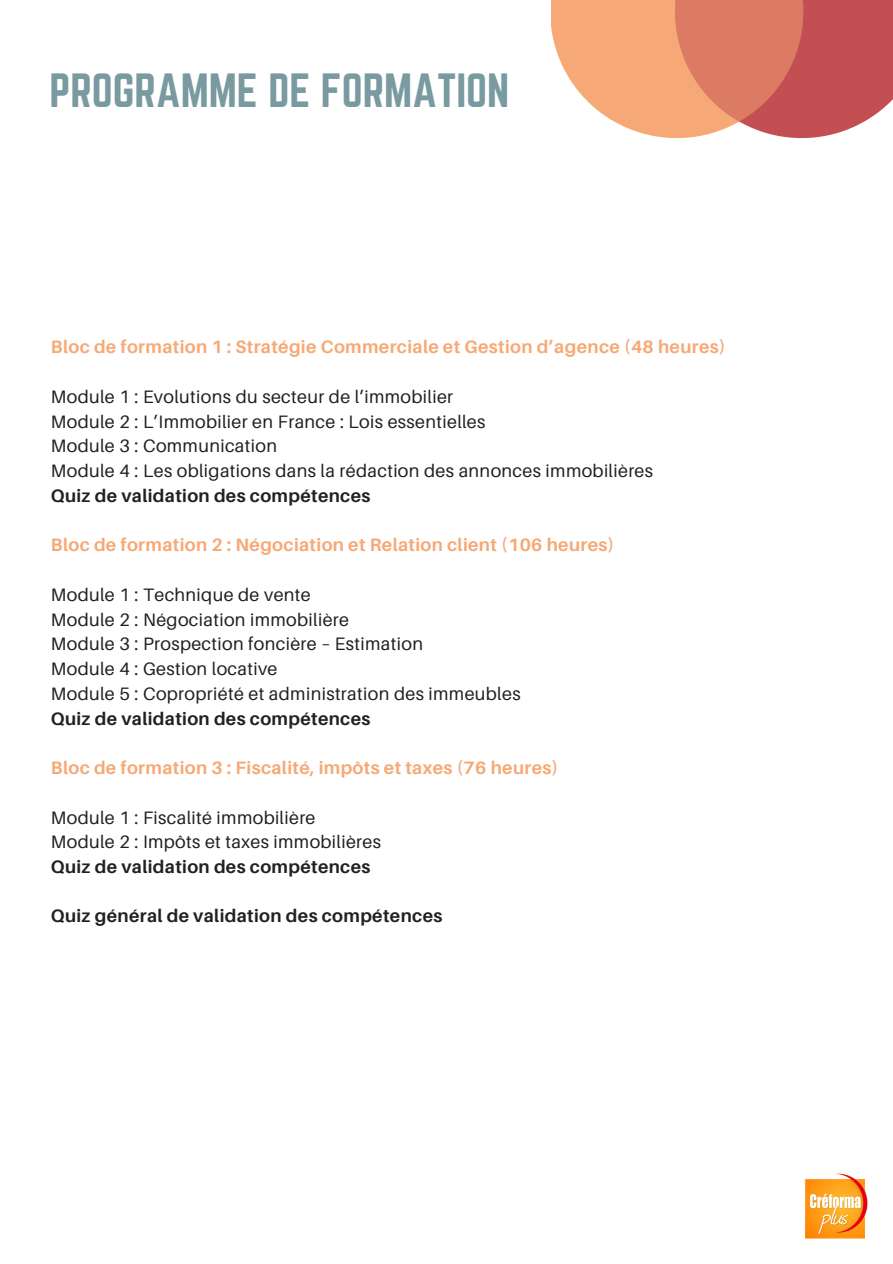
<style>
.page{position:relative;width:893px;height:1264px;background:#fff}
.page>*{position:absolute;margin:0;border:0;box-sizing:border-box;transform-origin:0 0}
.t1{font:42px "Norwester";color:#799aa0}
.t2{font:18px/24.8px "Aileron";letter-spacing:.02em;color:#212121}
.t3{font:700 18px "Aileron";letter-spacing:.02em;color:#f6a976}
.t4{font:700 18px "Aileron";letter-spacing:.02em;color:#212121}
</style>
<div class="page">
<svg style="left:551px;top:0;width:341px;height:138px;background:#e28d76"></svg>
<img style="left:805px;top:1173px;width:62px;height:65px">
<h1 class="t1" style="left:49px;top:65px;width:461px">PROGRAMME DE FORMATION</h1>
<p class="t3" style="left:51px;top:336px;width:676px">Bloc de formation 1 : Stratégie Commerciale et Gestion d’agence (48 heures)</p>
<p class="t2" style="left:51px;top:384px;width:603px">Module 1 : Evolutions du secteur de l’immobilier<br>Module 2 : L’Immobilier en France : Lois essentielles<br>Module 3 : Communication<br>Module 4 : Les obligations dans la rédaction des annonces immobilières</p>
<p class="t4" style="left:51px;top:484px;width:321px">Quiz de validation des compétences</p>
<p class="t3" style="left:51px;top:534px;width:565px">Bloc de formation 2 : Négociation et Relation client (106 heures)</p>
<p class="t2" style="left:51px;top:582px;width:471px">Module 1 : Technique de vente<br>Module 2 : Négociation immobilière<br>Module 3 : Prospection foncière – Estimation<br>Module 4 : Gestion locative<br>Module 5 : Copropriété et administration des immeubles</p>
<p class="t4" style="left:51px;top:707px;width:321px">Quiz de validation des compétences</p>
<p class="t3" style="left:51px;top:756px;width:509px">Bloc de formation 3 : Fiscalité, impôts et taxes (76 heures)</p>
<p class="t2" style="left:51px;top:804px;width:332px">Module 1 : Fiscalité immobilière<br>Module 2 : Impôts et taxes immobilières</p>
<p class="t4" style="left:51px;top:855px;width:321px">Quiz de validation des compétences</p>
<p class="t4" style="left:51px;top:905px;width:393px">Quiz général de validation des compétences</p>
</div>
